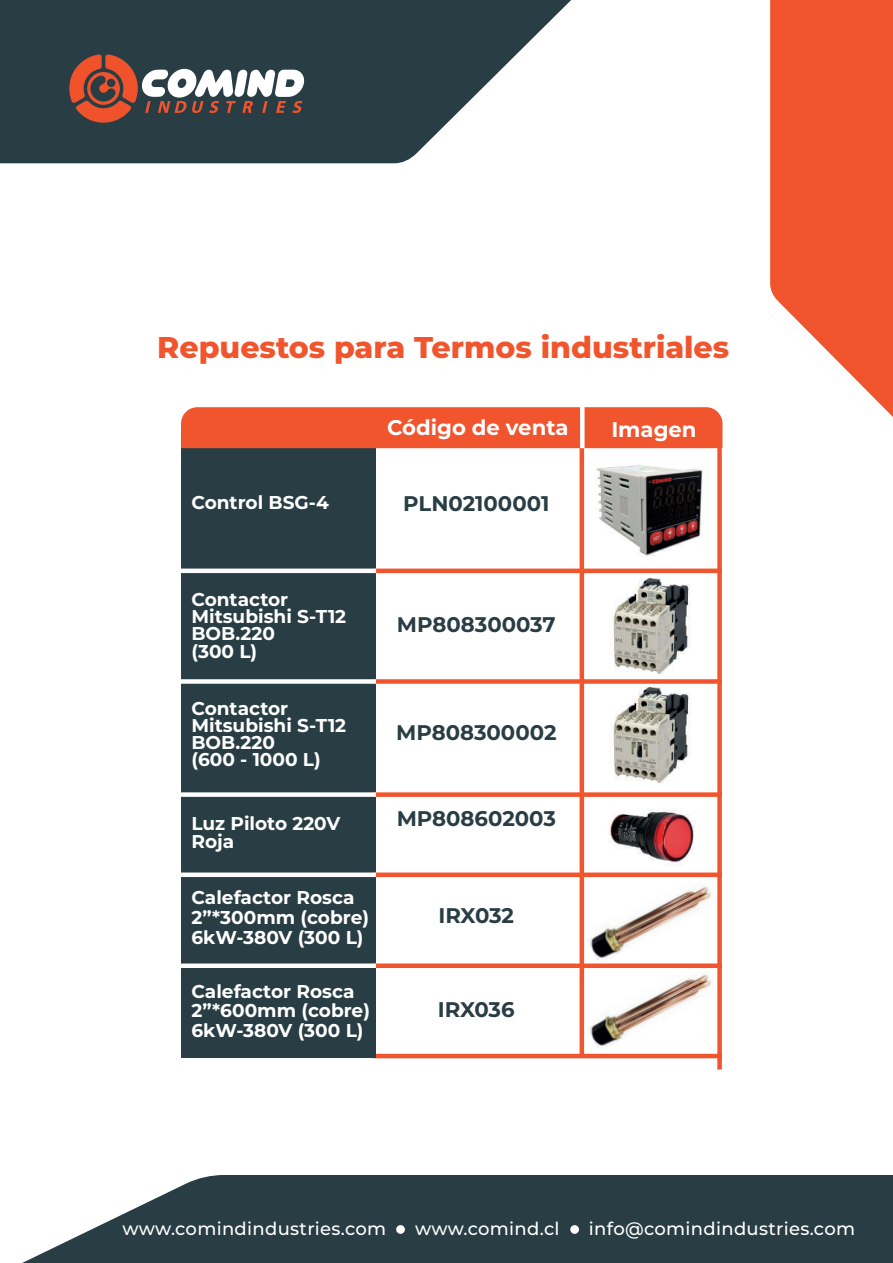
<style>
.page{position:relative;width:893px;height:1263px;background:#fff}
.page>*{position:absolute;margin:0;border:0;box-sizing:border-box;transform-origin:0 0}
.t1{font:800 30px "Montserrat";color:#f0552e}
.t2{font:700 21.15px "Montserrat";color:#293d44}
.t3{font:700 21.15px "Montserrat";color:#fff}
.t4{font:700 18.6px/17.2px "Montserrat";color:#fff}
.t5{font:500 18px "Montserrat";letter-spacing:.015em;color:#fff}
</style>
<div class="page">
<hr style="left:373px;top:1054px;width:349px;height:4px;background:#f0552e">
<img style="left:584px;top:968px;width:128px;height:84px">
<img style="left:584px;top:877px;width:128px;height:86px">
<img style="left:603px;top:809px;width:96px;height:72px">
<img style="left:584px;top:448px;width:133px;height:128px">
<svg style="left:0;top:0;width:571px;height:164px"></svg>
<svg style="left:770px;top:0;width:123px;height:417px"></svg>
<svg style="left:22px;top:1175px;width:871px;height:88px;background:#3e5157"></svg>
<div style="left:396px;top:1225px;width:9px;height:9px;background:#fff;border-radius:50%"></div>
<div style="left:570px;top:1225px;width:9px;height:9px;background:#fff;border-radius:50%"></div>
<svg style="left:68px;top:54px;width:237px;height:69px"></svg>
<div style="left:717px;top:438px;width:5px;height:631px;background:#f0552e"></div>
<hr style="left:580px;top:425px;width:4px;height:631px;background:#f0552e">
<div style="left:181px;top:426px;width:195px;height:632px;background:#293d44"></div>
<div style="left:181px;top:407px;width:541px;height:41px;background:#f0552e"></div>
<div style="left:580px;top:396px;width:5px;height:52px;background:#fff"></div>
<hr style="left:373px;top:569px;width:349px;height:4px;background:#f0552e">
<hr style="left:165px;top:569px;width:211px;height:4px;background:#fff">
<div style="left:373px;top:679px;width:349px;height:5px;background:#f0552e"></div>
<div style="left:176px;top:679px;width:200px;height:5px;background:#fff"></div>
<div style="left:373px;top:792px;width:349px;height:5px;background:#f0552e"></div>
<div style="left:176px;top:792px;width:200px;height:5px;background:#fff"></div>
<img style="left:613px;top:579px;width:78px;height:94px">
<img style="left:613px;top:688px;width:78px;height:94px">
<div style="left:373px;top:872px;width:349px;height:5px;background:#f0552e"></div>
<div style="left:176px;top:872px;width:200px;height:5px;background:#fff"></div>
<div style="left:373px;top:963px;width:349px;height:5px;background:#f0552e"></div>
<div style="left:176px;top:963px;width:200px;height:5px;background:#fff"></div>
<h1 class="t1" style="left:157px;top:325px;width:573px">Repuestos para Termos industriales</h1>
<p class="t3" style="left:387px;top:412px;width:183px">Código de venta</p>
<p class="t3" style="left:611px;top:414px;width:87px">Imagen</p>
<p class="t4" style="left:191px;top:493px;width:139px">Control BSG-4</p>
<p class="t2" style="left:403px;top:489px;width:148px">PLN02100001</p>
<p class="t4" style="left:191px;top:590px;width:156px">Contactor<br>Mitsubishi S-T12<br>BOB.220<br>(300 L)</p>
<p class="t4" style="left:191px;top:698px;width:156px">Contactor<br>Mitsubishi S-T12<br>BOB.220<br>(600 - 1000 L)</p>
<p class="t2" style="left:397px;top:609px;width:160px">MP808300037</p>
<p class="t2" style="left:396px;top:718px;width:162px">MP808300002</p>
<p class="t4" style="left:191px;top:814px;width:150px">Luz Piloto 220V<br>Roja</p>
<p class="t2" style="left:397px;top:803px;width:161px">MP808602003</p>
<p class="t4" style="left:191px;top:887px;width:179px;line-height:19.5px">Calefactor Rosca<br>2”*300mm (cobre)<br>6kW-380V (300 L)</p>
<p class="t2" style="left:438px;top:901px;width:77px">IRX032</p>
<p class="t4" style="left:191px;top:981px;width:180px;line-height:19.5px">Calefactor Rosca<br>2”*600mm (cobre)<br>6kW-380V (300 L)</p>
<p class="t2" style="left:438px;top:994px;width:78px">IRX036</p>
<p class="t5" style="left:122px;top:1216px;width:265px">www.comindindustries.com</p>
<p class="t5" style="left:415px;top:1215px;width:146px">www.comind.cl</p>
<p class="t5" style="left:589px;top:1216px;width:268px">info@comindindustries.com</p>
</div>
